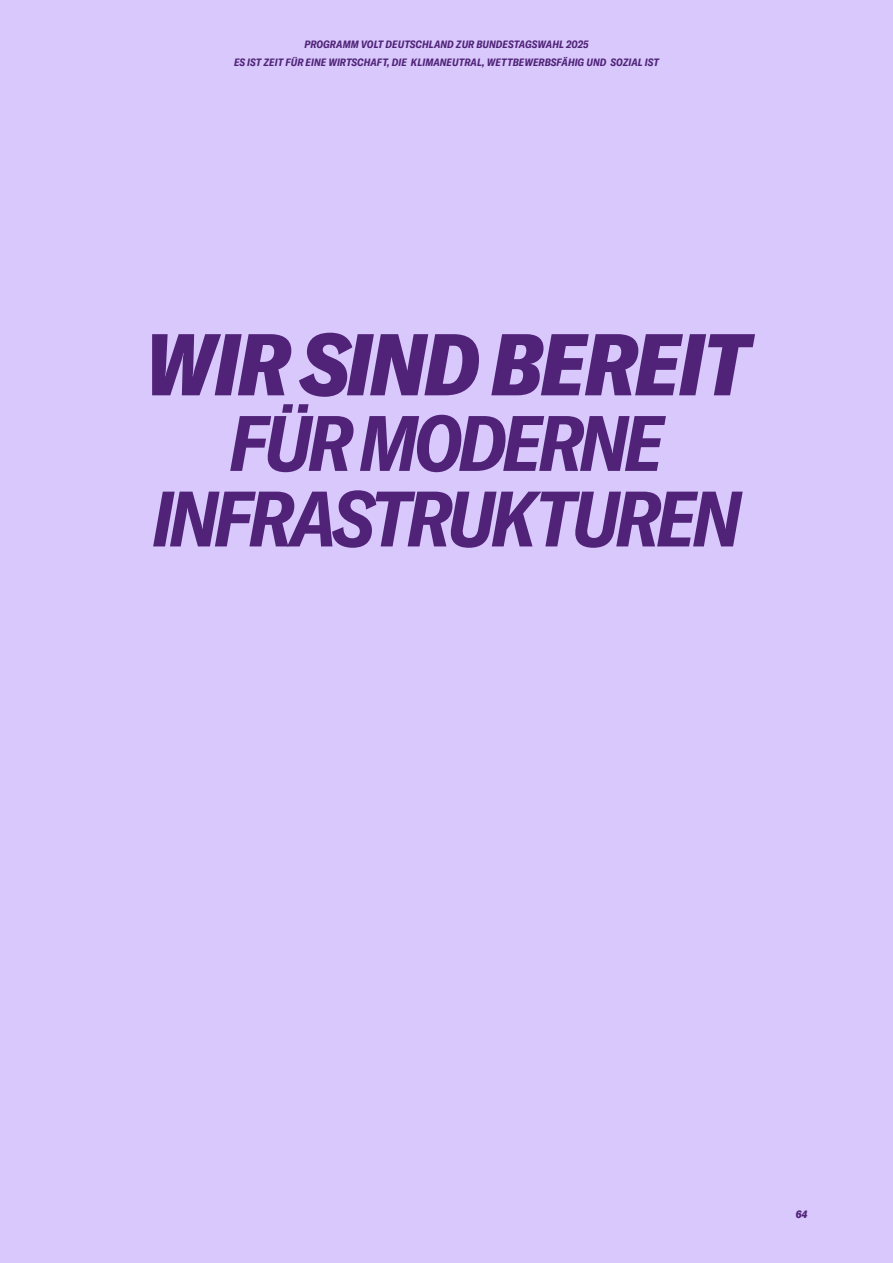
<style>
.page{position:relative;width:893px;height:1263px;background:#d9c8fb}
.page>*{position:absolute;margin:0;border:0;box-sizing:border-box;transform-origin:0 0}
.t1{font:italic 900 condensed 86.1px "GT America";letter-spacing:-.02em;color:#502379}
.t2{font:italic 700 condensed 77.25px/75.6px "GT America";letter-spacing:-.05em;color:#502379;text-align:center}
.t3{font:italic 700 condensed 10.5px/18px "GT America";letter-spacing:.01em;color:#502379;text-align:center}
.t4{font:italic 900 condensed 10.5px "GT America";color:#502379}
</style>
<div class="page">
<p class="t3" style="left:234px;top:35px;width:426px">PROGRAMM VOLT DEUTSCHLAND ZUR BUNDESTAGSWAHL 2025<br>ES IST ZEIT FÜR EINE WIRTSCHAFT, DIE KLIMANEUTRAL, WETTBEWERBSFÄHIG UND SOZIAL IST</p>
<h1 class="t1" style="left:143px;top:311px;width:608px">WIR SIND BEREIT</h1>
<h2 class="t2" style="left:152px;top:405px;width:590px">FÜR MODERNE<br>INFRASTRUKTUREN</h2>
<p class="t4" style="left:796px;top:1207px;width:13px">64</p>
</div>
